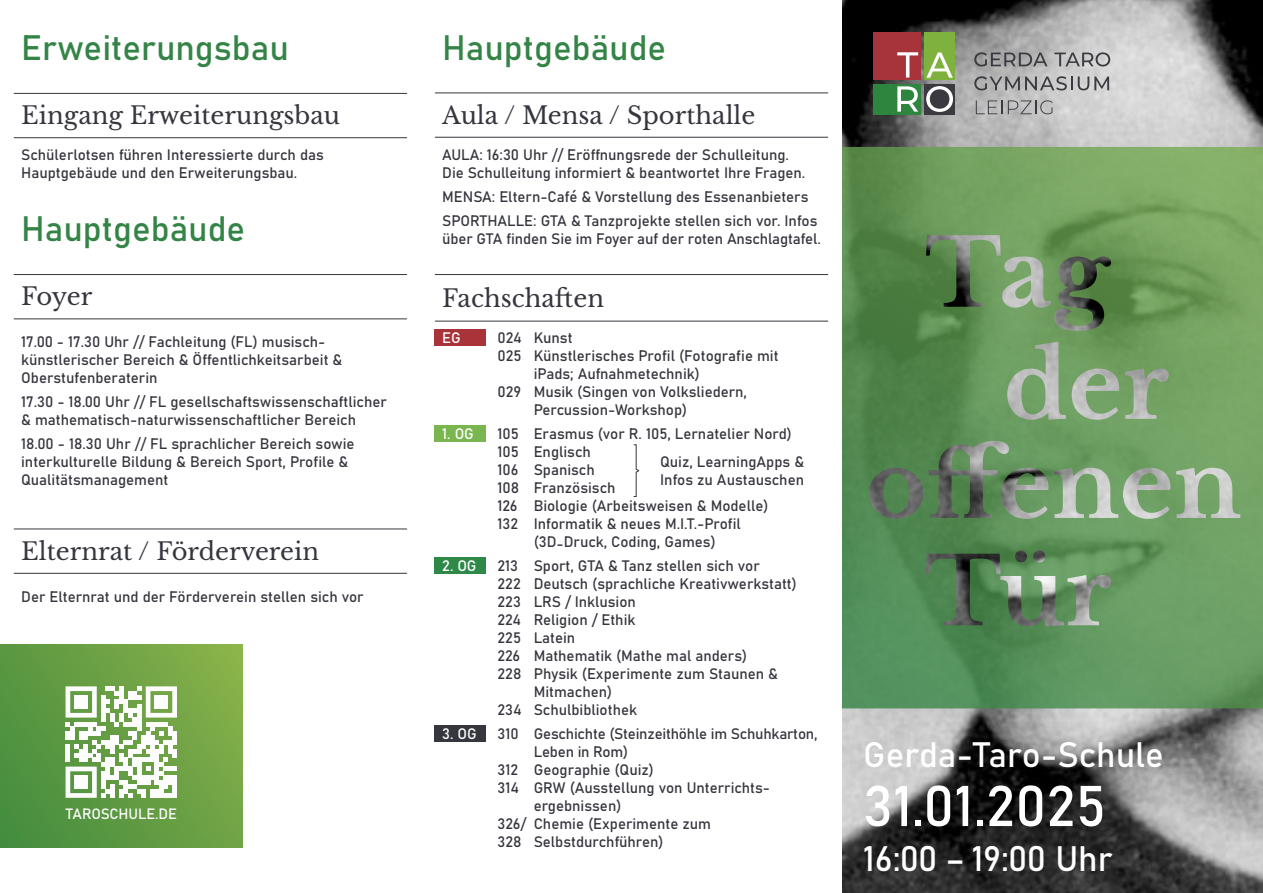
<style>
.page{position:relative;width:1263px;height:893px;background:#fff}
.page>*{position:absolute;margin:0;border:0;box-sizing:border-box;transform-origin:0 0}
.t1{font:56.55px "Bahnschrift";color:#fff}
.t2{font:34.95px "Bahnschrift";color:#338446}
.t3{font:34.95px "Bahnschrift";color:#fff}
.t4{font:24.3px "Libre Baskerville";color:#35363e}
.t5{font:15px/18px "Bahnschrift";color:#35363e}
.t6{font:15px "Bahnschrift";letter-spacing:-.02em;color:#fff}
.t7{font:14.7px "Bahnschrift";letter-spacing:-.01em;color:#fdfdfd}
</style>
<div class="page">
<div style="left:435px;top:330px;width:51px;height:16px;background:#a8343a"></div>
<div style="left:435px;top:425px;width:51px;height:17px;background:#7ab64f"></div>
<div style="left:435px;top:557px;width:51px;height:17px;background:#2e8949"></div>
<div style="left:435px;top:726px;width:51px;height:16px;background:#35363e"></div>
<img style="left:842px;top:0;width:421px;height:893px">
<img style="left:0;top:644px;width:243px;height:203px">
<svg style="left:633px;top:444px;width:7px;height:53px"></svg>
<hr style="left:14px;top:274px;width:393px;height:1px;background:#35363e">
<hr style="left:14px;top:529px;width:393px;height:1px;background:#35363e">
<hr style="left:435px;top:93px;width:393px;height:1px;background:#35363e">
<hr style="left:435px;top:274px;width:393px;height:1px;background:#35363e">
<hr style="left:14px;top:93px;width:393px;height:1px;background:#35363e">
<hr style="left:14px;top:318px;width:393px;height:1px;background:#35363e">
<hr style="left:14px;top:573px;width:393px;height:1px;background:#35363e">
<hr style="left:435px;top:137px;width:393px;height:1px;background:#35363e">
<hr style="left:435px;top:321px;width:393px;height:1px;background:#35363e">
<hr style="left:14px;top:137px;width:393px;height:1px;background:#35363e">
<svg style="left:842px;top:147px;width:421px;height:561px;background:#699660"></svg>
<div style="left:924px;top:33px;width:31px;height:47px;background:#7fb13d"></div>
<div style="left:873px;top:33px;width:47px;height:47px;background:#a7343a"></div>
<div style="left:924px;top:84px;width:31px;height:30px;background:#3b3a41"></div>
<div style="left:873px;top:84px;width:47px;height:30px;background:#2e853e"></div>
<svg style="left:897px;top:52px;width:21px;height:26px"></svg>
<svg style="left:926px;top:52px;width:27px;height:26px"></svg>
<svg style="left:926px;top:86px;width:27px;height:26px"></svg>
<svg style="left:897px;top:86px;width:21px;height:26px"></svg>
<svg style="left:974px;top:52px;width:73px;height:15px"></svg>
<svg style="left:1054px;top:52px;width:56px;height:15px"></svg>
<svg style="left:974px;top:76px;width:135px;height:14px;background:#9b9b9d"></svg>
<svg style="left:976px;top:100px;width:26px;height:14px"></svg>
<svg style="left:1008px;top:100px;width:44px;height:14px"></svg>
<svg style="left:66px;top:686px;width:111px;height:112px"></svg>
<div style="left:74px;top:695px;width:14px;height:14px;background:#fdfdfd"></div>
<div style="left:155px;top:695px;width:13px;height:14px;background:#fdfdfd"></div>
<div style="left:74px;top:775px;width:14px;height:14px;background:#fdfdfd"></div>
<h2 class="t2" style="left:21px;top:32px;width:269px">Erweiterungsbau</h2>
<h2 class="t2" style="left:442px;top:32px;width:225px">Hauptgebäude</h2>
<h3 class="t4" style="left:21px;top:100px;width:320px">Eingang Erweiterungsbau</h3>
<p class="t5" style="left:21px;top:147px;width:304px">Schülerlotsen führen Interessierte durch das<br>Hauptgebäude und den Erweiterungsbau.</p>
<h2 class="t2" style="left:21px;top:213px;width:225px">Hauptgebäude</h2>
<h3 class="t4" style="left:21px;top:282px;width:73px">Foyer</h3>
<p class="t5" style="left:21px;top:334px;width:323px">17.00 - 17.30 Uhr // Fachleitung (FL) musisch&shy;künstlerischer Bereich &amp; Öffentlichkeitsarbeit &amp;<br>Oberstufenberaterin</p>
<p class="t5" style="left:21px;top:394px;width:367px">17.30 - 18.00 Uhr // FL gesellschaftswissenschaftlicher &amp; mathematisch-naturwissenschaftlicher Bereich</p>
<p class="t5" style="left:21px;top:436px;width:335px">18.00 - 18.30 Uhr // FL sprachlicher Bereich sowie interkulturelle Bildung &amp; Bereich Sport, Profile &amp;<br>Qualitätsmanagement</p>
<h3 class="t4" style="left:21px;top:536px;width:299px">Elternrat / Förderverein</h3>
<p class="t5" style="left:21px;top:588px;width:344px">Der Elternrat und der Förderverein stellen sich vor</p>
<p class="t7" style="left:66px;top:807px;width:113px">TAROSCHULE.DE</p>
<h3 class="t4" style="left:442px;top:100px;width:315px">Aula / Mensa / Sporthalle</h3>
<p class="t5" style="left:442px;top:147px;width:364px">AULA: 16:30 Uhr // Eröffnungsrede der Schulleitung.<br>Die Schulleitung informiert &amp; beantwortet Ihre Fragen.</p>
<p class="t5" style="left:442px;top:186px;width:377px;line-height:24px">MENSA: Eltern-Café &amp; Vorstellung des Essenanbieters<br>SPORTHALLE: GTA &amp; Tanzprojekte stellen sich vor. Infos</p>
<p class="t5" style="left:442px;top:231px;width:380px">über GTA finden Sie im Foyer auf der roten Anschlagtafel.</p>
<h3 class="t4" style="left:442px;top:284px;width:163px">Fachschaften</h3>
<p class="t6" style="left:442px;top:331px;width:20px">EG</p>
<p class="t5" style="left:497px;top:330px;width:77px">024 Kunst</p>
<p class="t5" style="left:497px;top:348px;width:283px">025 Künstlerisches Profil (Fotografie mit</p>
<p class="t5" style="left:534px;top:366px;width:168px">iPads; Aufnahmetechnik)</p>
<p class="t5" style="left:497px;top:384px;width:251px">029 Musik (Singen von Volksliedern,</p>
<p class="t5" style="left:534px;top:402px;width:155px">Percussion-Workshop)</p>
<p class="t6" style="left:442px;top:427px;width:33px">1. OG</p>
<p class="t5" style="left:497px;top:426px;width:296px">105 Erasmus (vor R. 105, Lernatelier Nord)</p>
<p class="t5" style="left:497px;top:444px;width:95px">105 Englisch</p>
<p class="t5" style="left:497px;top:462px;width:99px">106 Spanisch</p>
<p class="t5" style="left:497px;top:480px;width:120px">108 Französisch</p>
<p class="t5" style="left:497px;top:498px;width:272px">126 Biologie (Arbeitsweisen &amp; Modelle)</p>
<p class="t5" style="left:497px;top:516px;width:245px">132 Informatik &amp; neues M.I.T.-Profil</p>
<p class="t5" style="left:534px;top:534px;width:184px">(3D-Druck, Coding, Games)</p>
<p class="t6" style="left:442px;top:559px;width:36px">2. OG</p>
<p class="t5" style="left:497px;top:558px;width:264px">213 Sport, GTA &amp; Tanz stellen sich vor</p>
<p class="t5" style="left:497px;top:576px;width:301px">222 Deutsch (sprachliche Kreativwerkstatt)</p>
<p class="t5" style="left:497px;top:594px;width:140px">223 LRS / Inklusion</p>
<p class="t5" style="left:497px;top:612px;width:139px">224 Religion / Ethik</p>
<p class="t5" style="left:497px;top:630px;width:79px">225 Latein</p>
<p class="t5" style="left:497px;top:648px;width:251px">226 Mathematik (Mathe mal anders)</p>
<p class="t5" style="left:497px;top:666px;width:282px">228 Physik (Experimente zum Staunen &amp;</p>
<p class="t5" style="left:534px;top:684px;width:80px">Mitmachen)</p>
<p class="t5" style="left:497px;top:702px;width:141px">234 Schulbibliothek</p>
<p class="t6" style="left:442px;top:727px;width:36px">3. OG</p>
<p class="t5" style="left:497px;top:726px;width:321px">310 Geschichte (Steinzeithöhle im Schuhkarton,</p>
<p class="t5" style="left:534px;top:744px;width:96px">Leben in Rom)</p>
<p class="t5" style="left:497px;top:762px;width:158px">312 Geographie (Quiz)</p>
<p class="t5" style="left:497px;top:780px;width:274px">314 GRW (Ausstellung von Unterrichts-</p>
<p class="t5" style="left:534px;top:798px;width:89px">ergebnissen)</p>
<p class="t5" style="left:497px;top:816px;width:215px">326/ Chemie (Experimente zum</p>
<p class="t5" style="left:497px;top:834px;width:168px">328 Selbstdurchführen)</p>
<p class="t5" style="left:660px;top:454px;width:145px">Quiz, LearningApps &amp;<br>Infos zu Austauschen</p>
<h2 class="t3" style="left:863px;top:739px;width:302px">Gerda-Taro-Schule</h2>
<h1 class="t1" style="left:863px;top:781px;width:245px">31.01.2025</h1>
<h2 class="t3" style="left:863px;top:843px;width:251px">16:00 – 19:00 Uhr</h2>
</div>
